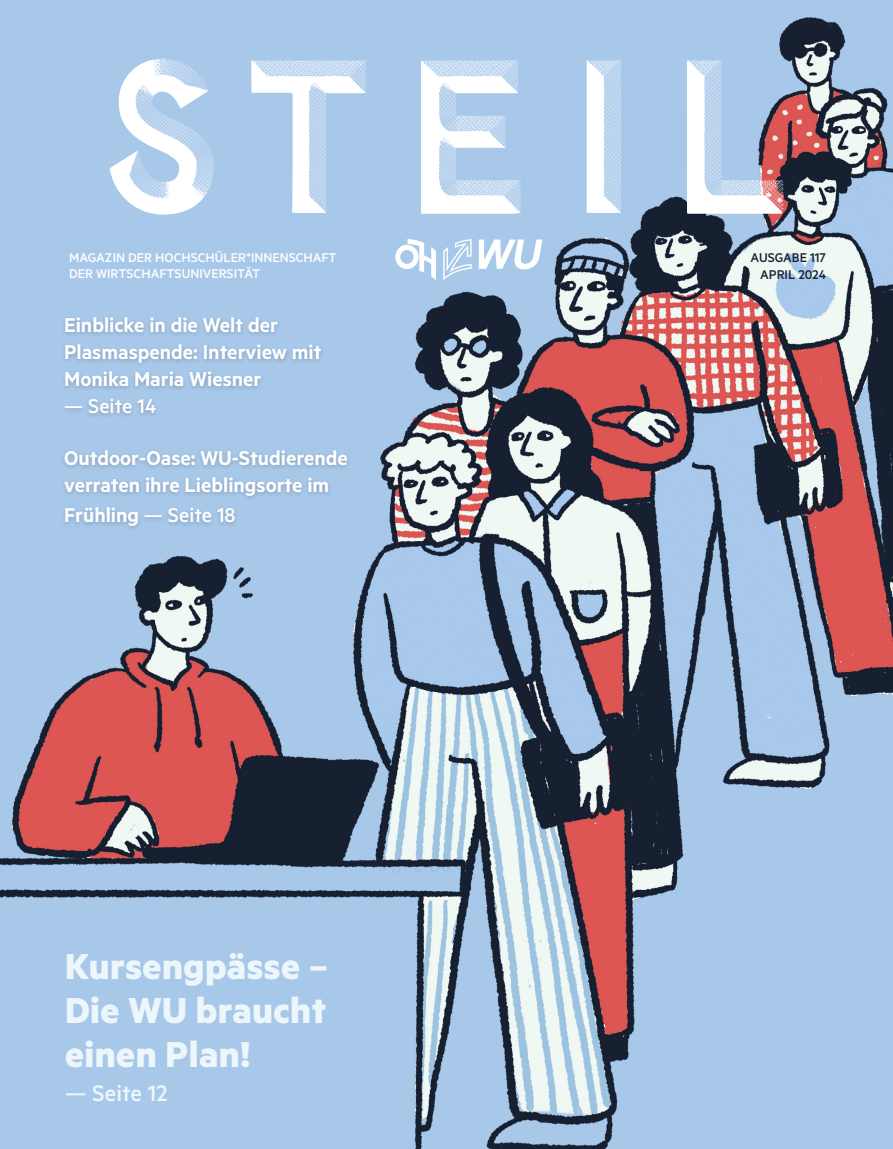
<style>
.page{position:relative;width:893px;height:1149px;background:#fff}
.page>*{position:absolute;margin:0;border:0;box-sizing:border-box;transform-origin:0 0}
.t1{font:700 40.5px/44px "Metric";letter-spacing:.01em;color:#edf6fa;text-align:justify}
.t2{font:500 25.35px "Metric";color:#edf6fa}
.Cover_Story_klein_Metric{font:600 22.5px/27px "Metric";color:#fff}
.Cover_Story_klein_Metric-2{font:500 22.5px "Metric";color:#fff}
.Cover_Ausgabe_Beschreibung_Metric{font:500 14.25px "Metric";color:#fff}
.Cover_Ausgabe_Beschreibung_Metric-2{font:500 14.25px "Metric";color:#162030}
.s1{font-weight:500}
</style>
<div class="page">
<img style="left:0;top:0;width:893px;height:1148px">
<svg style="left:110px;top:58px;width:673px;height:157px;fill:#a8c8ea"></svg>
<svg style="left:395px;top:239px;width:41px;height:41px"></svg>
<svg style="left:479px;top:239px;width:63px;height:30px"></svg>
<svg style="left:443px;top:239px;width:29px;height:41px"></svg>
<div style="left:60px;top:447px;width:291px;height:84px;background:#000;opacity:.2"></div>
<div style="left:61px;top:315px;width:264px;height:104px;background:#000;opacity:.2"></div>
<p class="Cover_Ausgabe_Beschreibung_Metric" style="left:69px;top:249px;width:269px">MAGAZIN DER HOCHSCHÜLER*INNENSCHAFT</p>
<p class="Cover_Ausgabe_Beschreibung_Metric" style="left:69px;top:265px;width:193px">DER WIRTSCHAFTSUNIVERSITÄT</p>
<p class="Cover_Story_klein_Metric" style="left:64px;top:311px;width:259px">Einblicke in die Welt der<br>Plasmaspende: Interview mit<br>Monika Maria Wiesner</p>
<p class="Cover_Story_klein_Metric-2" style="left:64px;top:393px;width:94px">— Seite 14</p>
<p class="Cover_Story_klein_Metric" style="left:64px;top:443px;width:285px">Outdoor-Oase: WU-Studierende verraten ihre Lieblingsorte im</p>
<p class="Cover_Story_klein_Metric" style="left:64px;top:500px;width:173px">Frühling <span class="s1">— Seite 18</span></p>
<p class="t1" style="left:65px;top:942px;width:264px">Kursengpässe – Die WU braucht einen Plan!</p>
<p class="t2" style="left:65px;top:1077px;width:104px">— Seite 12</p>
<p class="Cover_Ausgabe_Beschreibung_Metric-2" style="left:751px;top:249px;width:77px">AUSGABE 117</p>
<p class="Cover_Ausgabe_Beschreibung_Metric-2" style="left:760px;top:266px;width:67px">APRIL 2024</p>
</div>
